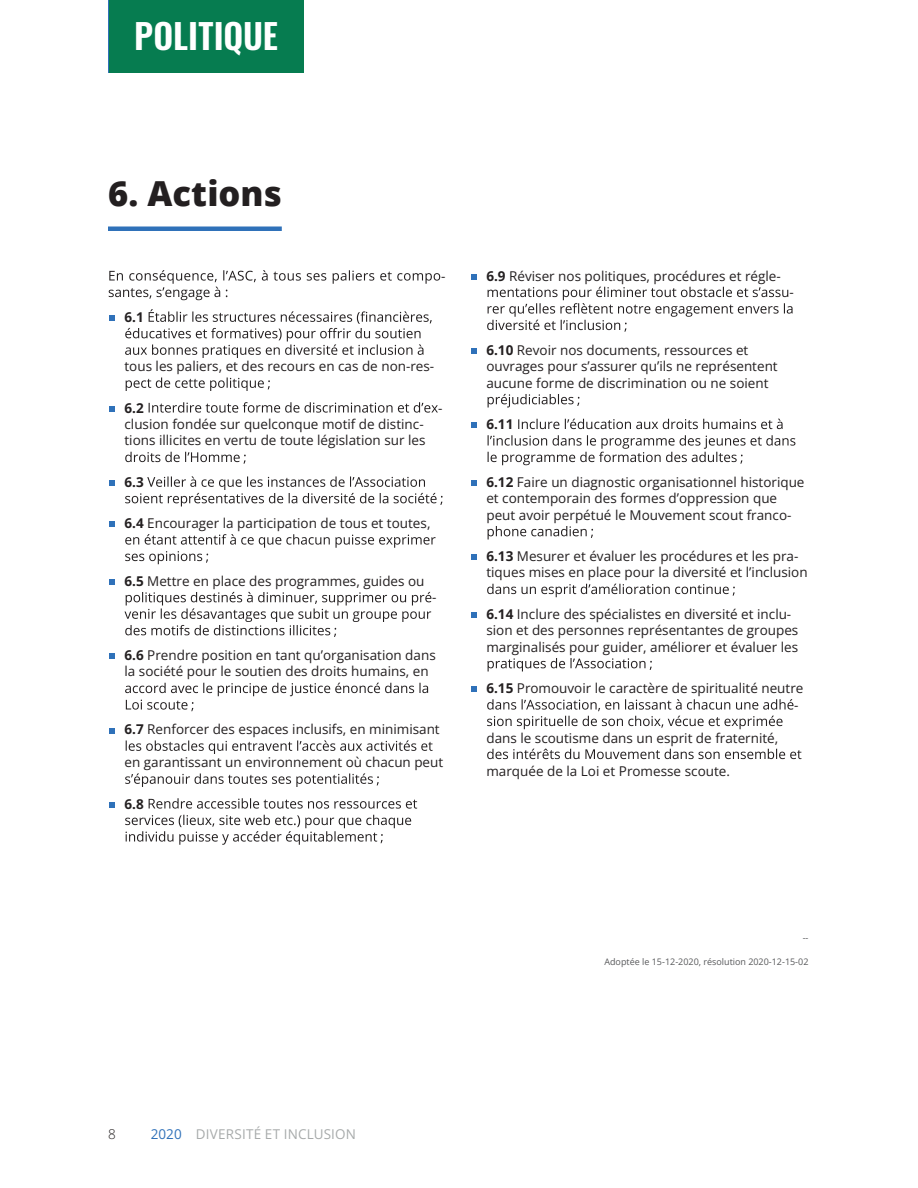
<style>
.page{position:relative;width:918px;height:1188px;background:#fff}
.page>*{position:absolute;margin:0;border:0;box-sizing:border-box;transform-origin:0 0}
.t1{font:600 34.5px "Oswald";color:#fff}
.t2{font:800 34.5px "Open Sans";letter-spacing:-.005em;color:#231f20}
.t3{font:13.5px/16.5px "Open Sans";color:#231f20}
.t4{font:13.5px "Open Sans";letter-spacing:.01em;color:#a7aaaa}
.t5{font:700 13.5px "Open Sans";color:#231f20}
.t6{font:300 13.5px "Open Sans";color:#231f20}
.t7{font:9px "Open Sans";color:#57585a}
.s1{font-weight:700}
.s2{color:#2f71b9}
</style>
<div class="page">
<svg style="left:471px;top:274px;width:6px;height:6px"></svg>
<svg style="left:487px;top:287px;width:306px;height:45px"></svg>
<svg style="left:471px;top:349px;width:6px;height:5px"></svg>
<svg style="left:488px;top:394px;width:91px;height:13px"></svg>
<svg style="left:471px;top:423px;width:6px;height:5px"></svg>
<svg style="left:518px;top:419px;width:265px;height:10px"></svg>
<svg style="left:488px;top:435px;width:307px;height:30px"></svg>
<svg style="left:471px;top:481px;width:6px;height:5px"></svg>
<svg style="left:488px;top:526px;width:105px;height:13px"></svg>
<svg style="left:471px;top:555px;width:6px;height:5px"></svg>
<svg style="left:487px;top:584px;width:248px;height:13px"></svg>
<svg style="left:471px;top:613px;width:6px;height:5px"></svg>
<svg style="left:488px;top:658px;width:164px;height:13px"></svg>
<svg style="left:471px;top:687px;width:6px;height:5px"></svg>
<svg style="left:487px;top:699px;width:307px;height:30px"></svg>
<svg style="left:487px;top:749px;width:314px;height:10px"></svg>
<div style="left:109px;top:0;width:195px;height:73px;background:#067c50"></div>
<div style="left:108px;top:226px;width:174px;height:5px;background:#2f71b9"></div>
<svg style="left:109px;top:270px;width:331px;height:30px"></svg>
<svg style="left:109px;top:316px;width:6px;height:5px"></svg>
<svg style="left:125px;top:309px;width:307px;height:49px"></svg>
<svg style="left:126px;top:377px;width:144px;height:14px"></svg>
<svg style="left:109px;top:406px;width:6px;height:6px"></svg>
<svg style="left:149px;top:402px;width:289px;height:11px"></svg>
<svg style="left:125px;top:452px;width:121px;height:12px"></svg>
<svg style="left:109px;top:481px;width:6px;height:5px"></svg>
<svg style="left:125px;top:476px;width:318px;height:30px"></svg>
<svg style="left:109px;top:522px;width:6px;height:5px"></svg>
<svg style="left:125px;top:534px;width:311px;height:30px"></svg>
<svg style="left:109px;top:580px;width:6px;height:5px"></svg>
<svg style="left:125px;top:592px;width:306px;height:45px"></svg>
<svg style="left:109px;top:654px;width:6px;height:5px"></svg>
<svg style="left:125px;top:683px;width:303px;height:28px"></svg>
<svg style="left:109px;top:728px;width:6px;height:5px"></svg>
<svg style="left:126px;top:740px;width:307px;height:14px"></svg>
<svg style="left:125px;top:773px;width:254px;height:14px"></svg>
<svg style="left:109px;top:802px;width:6px;height:6px"></svg>
<svg style="left:149px;top:798px;width:268px;height:11px"></svg>
<svg style="left:125px;top:815px;width:286px;height:30px"></svg>
<h1 class="t1" style="left:134px;top:17px;width:118px">SECTION</h1>
<h1 class="t1" style="left:134px;top:17px;width:145px">POLITIQUE</h1>
<h1 class="t2" style="left:108px;top:167px;width:175px">6. Actions</h1>
<p class="t3" style="left:441px;top:267px;width:6px">-</p>
<p class="t5" style="left:124px;top:307px;width:21px">6.1</p>
<p class="t3" style="left:124px;top:358px;width:311px">tous les paliers, et des recours en cas de non-res-</p>
<p class="t5" style="left:124px;top:398px;width:21px">6.2</p>
<p class="t3" style="left:438px;top:399px;width:6px">-</p>
<p class="t3" style="left:125px;top:416px;width:303px">clusion fondée sur quelconque motif de distinc&shy;tions illicites en vertu de toute législation sur les</p>
<p class="t5" style="left:124px;top:472px;width:21px">6.3</p>
<p class="t3" style="left:124px;top:515px;width:308px"><span class="s1">6.4</span> Encourager la participation de tous et toutes,</p>
<p class="t3" style="left:124px;top:572px;width:302px"><span class="s1">6.5</span> Mettre en place des programmes, guides ou</p>
<p class="t3" style="left:432px;top:589px;width:6px">-</p>
<p class="t3" style="left:124px;top:647px;width:313px"><span class="s1">6.6</span> Prendre position en tant qu’organisation dans la société pour le soutien des droits humains, en</p>
<p class="t3" style="left:124px;top:721px;width:317px"><span class="s1">6.7</span> Renforcer des espaces inclusifs, en minimisant</p>
<p class="t3" style="left:124px;top:754px;width:320px">en garantissant un environnement où chacun peut</p>
<p class="t5" style="left:124px;top:794px;width:21px">6.8</p>
<p class="t3" style="left:486px;top:267px;width:296px"><span class="s1">6.9</span> Réviser nos politiques, procédures et régle-</p>
<p class="t3" style="left:789px;top:284px;width:6px">-</p>
<p class="t3" style="left:486px;top:341px;width:293px"><span class="s1">6.10</span> Revoir nos documents, ressources et ouvrages pour s’assurer qu’ils ne représentent aucune forme de discrimination ou ne soient</p>
<p class="t5" style="left:486px;top:415px;width:29px">6.11</p>
<p class="t3" style="left:486px;top:473px;width:320px"><span class="s1">6.12</span> Faire un diagnostic organisationnel historique et contemporain des formes d’oppression que peut avoir perpétué le Mouvement scout franco-</p>
<p class="t3" style="left:486px;top:548px;width:323px"><span class="s1">6.13</span> Mesurer et évaluer les procédures et les pra&shy;tiques mises en place pour la diversité et l’inclusion</p>
<p class="t3" style="left:486px;top:605px;width:314px"><span class="s1">6.14</span> Inclure des spécialistes en diversité et inclu&shy;sion et des personnes représentantes de groupes marginalisés pour guider, améliorer et évaluer les</p>
<p class="t3" style="left:794px;top:680px;width:11px;text-indent:-308px"><span class="s1">6.15</span> Promouvoir le caractère de spiritualité neutre -</p>
<p class="t3" style="left:486px;top:729px;width:293px">dans le scoutisme dans un esprit de fraternité,</p>
<p class="t3" style="left:486px;top:762px;width:245px">marquée de la Loi et Promesse scoute.</p>
<p class="t7" style="left:803px;top:931px;width:7px">--</p>
<p class="t7" style="left:604px;top:956px;width:206px">Adoptée le 15-12-2020, résolution 2020-12-15-02</p>
<p class="t6" style="left:108px;top:1124px;width:9px">8</p>
<p class="t4" style="left:151px;top:1124px;width:207px"><span class="s2">2020</span> DIVERSITÉ ET INCLUSION</p>
</div>
